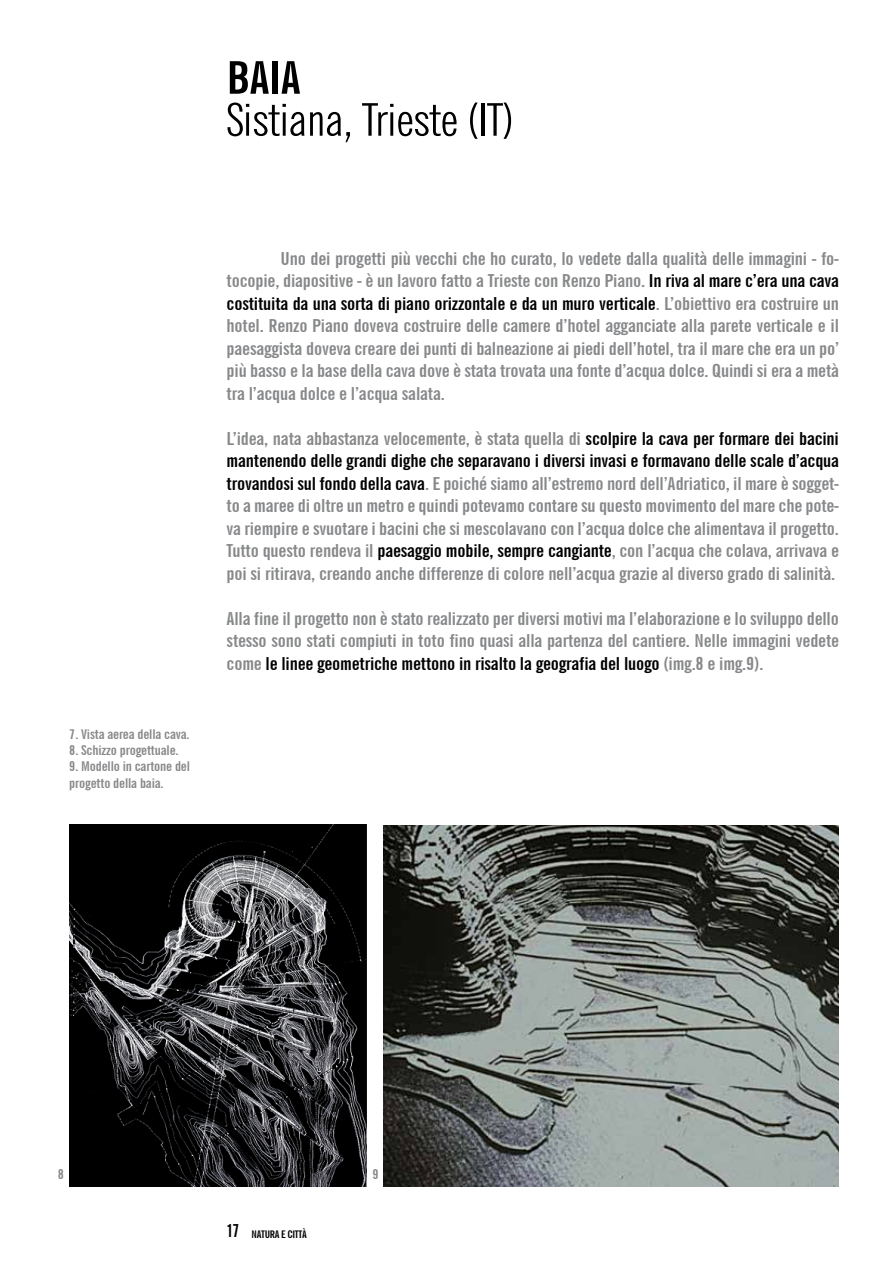
<style>
.page{position:relative;width:893px;height:1263px;background:#fff}
.page>*{position:absolute;margin:0;border:0;box-sizing:border-box;transform-origin:0 0}
.t1{font:extra-condensed 45px "News Gothic BT";letter-spacing:-.005em;color:#000;scale:1.15 1}
.t2{font:700 extra-condensed 45px "News Gothic BT";color:#000;scale:1.15 1}
.t3{font:700 extra-condensed 18px/22.5px "News Gothic BT";letter-spacing:-.01em;color:#87888a;text-align:justify;scale:1.15 1}
.t4{font:700 extra-condensed 13.5px/16.2px "News Gothic BT";letter-spacing:-.01em;color:#87888a;scale:1.15 1}
.t5{font:700 extra-condensed 10.5px "News Gothic BT";letter-spacing:-.025em;color:#000;scale:1.15 1}
.s1{color:#000}
.s2{font-size:18px}
</style>
<div class="page">
<img style="left:69px;top:825px;width:298px;height:361px">
<img style="left:384px;top:825px;width:455px;height:361px">
<h1 class="t2" style="left:227px;top:50px;width:66px">BAIA</h1>
<h1 class="t1" style="left:227px;top:93px;width:251px">Sistiana, Trieste (IT)</h1>
<p class="t4" style="left:69px;top:726px;width:106px">7. Vista aerea della cava.</p>
<p class="t4" style="left:69px;top:742px;width:97px">8. Schizzo progettuale.</p>
<p class="t4" style="left:69px;top:758px;width:107px">9. Modello in cartone del progetto della baia.</p>
<p class="t3" style="left:227px;top:247px;width:534px;text-indent:54px">Uno dei progetti più vecchi che ho curato, lo vedete dalla qualità delle immagini - fo&shy;tocopie, diapositive - è un lavoro fatto a Trieste con Renzo Piano. <span class="s1">In riva al mare c’era una cava costituita da una sorta di piano orizzontale e da un muro verticale</span>. L’obiettivo era costruire un hotel. Renzo Piano doveva costruire delle camere d’hotel agganciate alla parete verticale e il paesaggista doveva creare dei punti di balneazione ai piedi dell’hotel, tra il mare che era un po’ più basso e la base della cava dove è stata trovata una fonte d’acqua dolce. Quindi si era a metà tra l’acqua dolce e l’acqua salata.</p>
<p class="t3" style="left:227px;top:427px;width:534px">L’idea, nata abbastanza velocemente, è stata quella di <span class="s1">scolpire la cava per formare dei bacini mantenendo delle grandi dighe che separavano i diversi invasi e formavano delle scale d’acqua trovandosi sul fondo della cava</span>. E poiché siamo all’estremo nord dell’Adriatico, il mare è sogget&shy;to a maree di oltre un metro e quindi potevamo contare su questo movimento del mare che pote&shy;va riempire e svuotare i bacini che si mescolavano con l’acqua dolce che alimentava il progetto.<br>Tutto questo rendeva il <span class="s1">paesaggio mobile, sempre cangiante</span>, con l’acqua che colava, arrivava e poi si ritirava, creando anche differenze di colore nell’acqua grazie al diverso grado di salinità.</p>
<p class="t3" style="left:227px;top:607px;width:534px">Alla fine il progetto non è stato realizzato per diversi motivi ma l’elaborazione e lo sviluppo dello stesso sono stati compiuti in toto fino quasi alla partenza del cantiere. Nelle immagini vedete come <span class="s1">le linee geometriche mettono in risalto la geografia del luogo</span> (img.8 e img.9).</p>
<p class="t4" style="left:58px;top:1166px;width:7px">8</p>
<p class="t4" style="left:372px;top:1166px;width:7px">9</p>
<p class="t5" style="left:227px;top:1228px;width:71px"><span class="s2">17</span> NATURA E CITTÀ</p>
</div>
